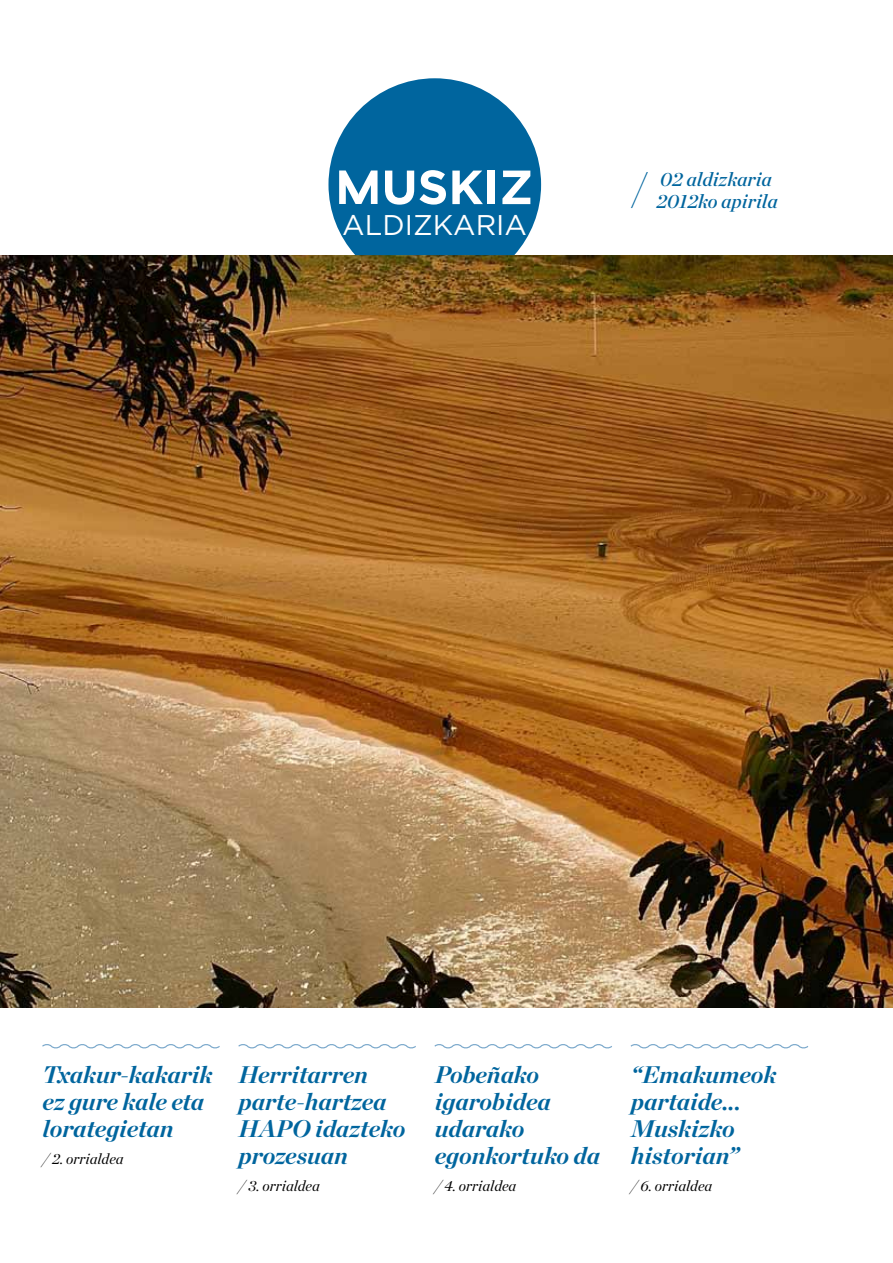
<style>
.page{position:relative;width:893px;height:1263px;background:#fff}
.page>*{position:absolute;margin:0;border:0;box-sizing:border-box;transform-origin:0 0}
.t1{font:28.5px "Gotham";color:#fff}
.t2{font:italic 700 24px/27px "Chronicle Display";color:#00659e}
.t3{font:italic 19.5px/22.5px "Chronicle Display Semi";color:#00659e}
.t4{font:italic 15px "Chronicle Display";color:#000}
</style>
<div class="page">
<img style="left:0;top:255px;width:893px;height:753px">
<svg style="left:42px;top:1044px;width:178px;height:5px"></svg>
<svg style="left:238px;top:1044px;width:178px;height:5px"></svg>
<svg style="left:434px;top:1044px;width:178px;height:5px"></svg>
<svg style="left:630px;top:1044px;width:179px;height:5px"></svg>
<svg style="left:328px;top:78px;width:213px;height:177px"></svg>
<p class="t1" style="left:342px;top:206px;width:186px">ALDIZKARIA</p>
<p class="t3" style="left:631px;top:166px;width:148px;text-indent:29px">02 aldizkaria <sup>/</sup> 2012ko apirila</p>
<p class="t2" style="left:43px;top:1059px;width:171px">Txakur-kakarik ez gure kale eta lorategietan</p>
<p class="t4" style="left:43px;top:1147px;width:83px">/ 2. orrialdea</p>
<p class="t2" style="left:239px;top:1059px;width:168px">Herritarren parte-hartzea<br>HAPO idazteko prozesuan</p>
<p class="t4" style="left:239px;top:1174px;width:83px">/ 3. orrialdea</p>
<p class="t2" style="left:435px;top:1059px;width:167px">Pobeñako igarobidea udarako egonkortuko da</p>
<p class="t4" style="left:435px;top:1174px;width:83px">/ 4. orrialdea</p>
<p class="t2" style="left:631px;top:1059px;width:147px">“Emakumeok partaide...<br>Muskizko historian”</p>
<p class="t4" style="left:631px;top:1174px;width:83px">/ 6. orrialdea</p>
</div>
